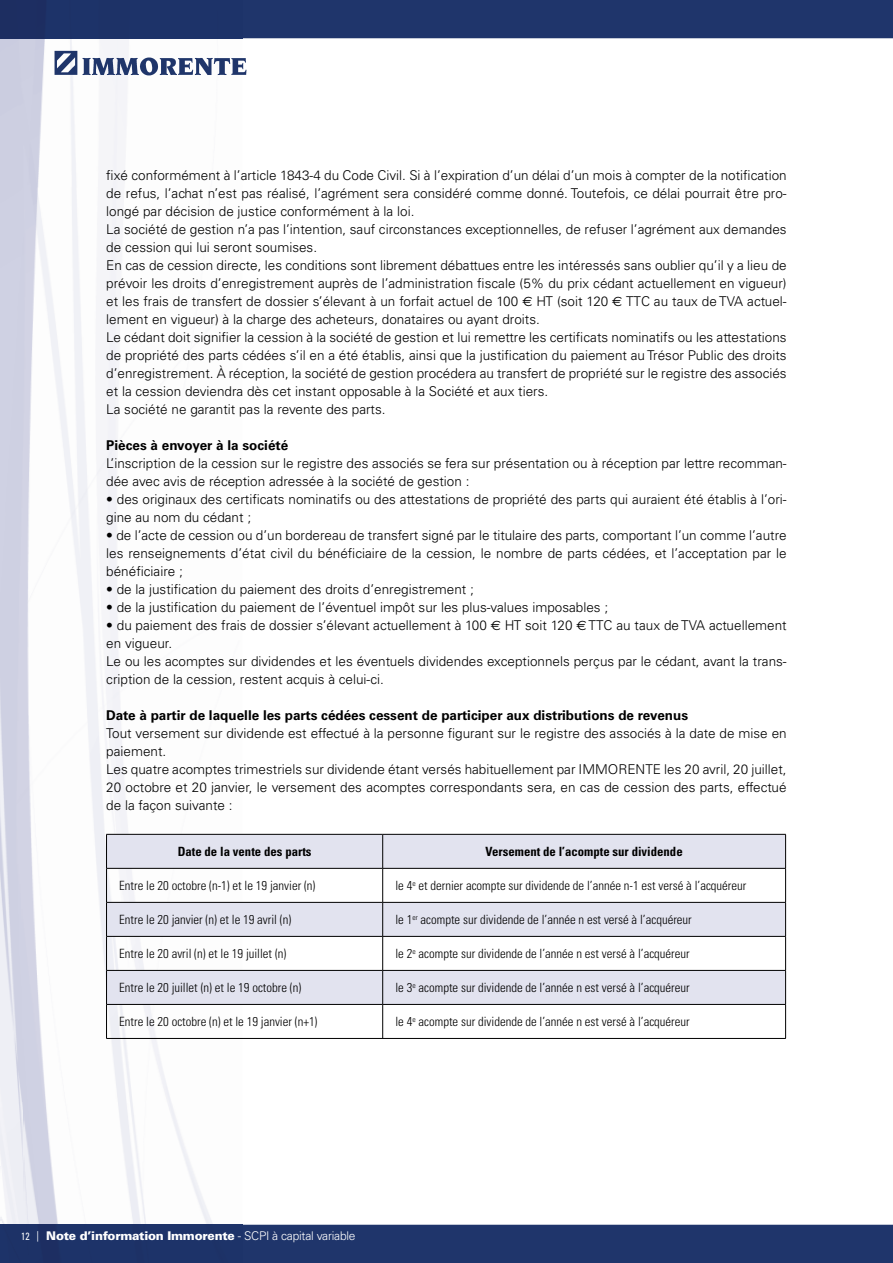
<style>
.page{position:relative;width:893px;height:1263px;background:#fff}
.page>*{position:absolute;margin:0;border:0;box-sizing:border-box;transform-origin:0 0}
.t1{font:300 13.5px/18px "Univers";color:#000}
.t2{font:700 13.5px "Univers";color:#000}
.t3{font:300 condensed 12.75px "Univers";color:#000}
.t4{font:700 condensed 12.75px "Univers";color:#000}
.t5{font:900 12px "Univers";letter-spacing:-.02em;color:#fff}
.s1{font-family:"Euro Sans";font-weight:400}
.s2{font-weight:400;font-stretch:condensed;font-size:10.5px}
.s3{font-weight:300}
</style>
<div class="page">
<img style="left:0;top:38px;width:16px;height:1187px">
<img style="left:16px;top:188px;width:226px;height:1037px">
<img style="left:15px;top:38px;width:227px;height:150px">
<img style="left:53px;top:51px;width:194px;height:26px">
<div style="left:242px;top:0;width:651px;height:38px;background:#1f356b"></div>
<div style="left:0;top:0;width:242px;height:38px;background:#1d3369"></div>
<div style="left:242px;top:1225px;width:651px;height:38px;background:#1f356b"></div>
<div style="left:0;top:1225px;width:242px;height:38px;background:#1d3369"></div>
<svg style="left:107px;top:835px;width:678px;height:169px;fill:#e2e3ef"></svg>
<hr style="left:106px;top:834px;width:277px;height:1px;background:#000">
<hr style="left:106px;top:834px;width:1px;height:34px;background:#000">
<hr style="left:383px;top:834px;width:403px;height:1px;background:#000">
<hr style="left:382px;top:834px;width:1px;height:34px;background:#000">
<hr style="left:785px;top:834px;width:1px;height:34px;background:#000">
<hr style="left:106px;top:868px;width:277px;height:1px;background:#000">
<hr style="left:106px;top:868px;width:1px;height:34px;background:#000">
<hr style="left:383px;top:868px;width:403px;height:1px;background:#000">
<hr style="left:382px;top:868px;width:1px;height:34px;background:#000">
<hr style="left:785px;top:868px;width:1px;height:34px;background:#000">
<hr style="left:106px;top:902px;width:277px;height:1px;background:#000">
<hr style="left:106px;top:902px;width:1px;height:34px;background:#000">
<hr style="left:383px;top:902px;width:403px;height:1px;background:#000">
<hr style="left:382px;top:902px;width:1px;height:34px;background:#000">
<hr style="left:785px;top:902px;width:1px;height:34px;background:#000">
<hr style="left:106px;top:936px;width:277px;height:1px;background:#000">
<hr style="left:106px;top:936px;width:1px;height:34px;background:#000">
<hr style="left:383px;top:936px;width:403px;height:1px;background:#000">
<hr style="left:382px;top:936px;width:1px;height:34px;background:#000">
<hr style="left:785px;top:936px;width:1px;height:34px;background:#000">
<hr style="left:106px;top:970px;width:277px;height:1px;background:#000">
<hr style="left:106px;top:971px;width:1px;height:33px;background:#000">
<hr style="left:383px;top:970px;width:403px;height:1px;background:#000">
<hr style="left:382px;top:971px;width:1px;height:33px;background:#000">
<hr style="left:785px;top:971px;width:1px;height:33px;background:#000">
<hr style="left:106px;top:1004px;width:277px;height:1px;background:#000">
<hr style="left:106px;top:1005px;width:1px;height:33px;background:#000">
<hr style="left:383px;top:1004px;width:403px;height:1px;background:#000">
<hr style="left:382px;top:1005px;width:1px;height:33px;background:#000">
<hr style="left:785px;top:1005px;width:1px;height:33px;background:#000">
<hr style="left:106px;top:1038px;width:680px;height:1px;background:#000">
<p class="t1" style="left:106px;top:167px;width:682px">fixé conformément à l’article 1843-4 du Code Civil. Si à l’expiration d’un délai d’un mois à compter de la notification de refus, l’achat n’est pas réalisé, l’agrément sera considéré comme donné. Toutefois, ce délai pourrait être pro&shy;longé par décision de justice conformément à la loi.<br>La société de gestion n’a pas l’intention, sauf circonstances exceptionnelles, de refuser l’agrément aux demandes de cession qui lui seront soumises.<br>En cas de cession directe, les conditions sont librement débattues entre les intéressés sans oublier qu’il y a lieu de prévoir les droits d’enregistrement auprès de l’administration fiscale (5% du prix cédant actuellement en vigueur) et les frais de transfert de dossier s’élevant à un forfait actuel de 100 <span class="s1">€</span> HT (soit 120 <span class="s1">€</span> TTC au taux de TVA actuel&shy;lement en vigueur) à la charge des acheteurs, donataires ou ayant droits.<br>Le cédant doit signifier la cession à la société de gestion et lui remettre les certificats nominatifs ou les attestations de propriété des parts cédées s’il en a été établis, ainsi que la justification du paiement au Trésor Public des droits d’enregistrement. À réception, la société de gestion procédera au transfert de propriété sur le registre des associés et la cession deviendra dès cet instant opposable à la Société et aux tiers.<br>La société ne garantit pas la revente des parts.</p>
<p class="t2" style="left:106px;top:440px;width:184px">Pièces à envoyer à la société</p>
<p class="t1" style="left:106px;top:455px;width:682px">L’inscription de la cession sur le registre des associés se fera sur présentation ou à réception par lettre recomman&shy;dée avec avis de réception adressée à la société de gestion :</p>
<p class="t1" style="left:106px;top:491px;width:682px">• des originaux des certificats nominatifs ou des attestations de propriété des parts qui auraient été établis à l’ori&shy;gine au nom du cédant ;</p>
<p class="t1" style="left:106px;top:527px;width:682px;text-align:justify">• de l’acte de cession ou d’un bordereau de transfert signé par le titulaire des parts, comportant l’un comme l’autre les renseignements d’état civil du bénéficiaire de la cession, le nombre de parts cédées, et l’acceptation par le bénéficiaire ;</p>
<p class="t1" style="left:106px;top:581px;width:369px">• de la justification du paiement des droits d’enregistrement ;</p>
<p class="t1" style="left:106px;top:599px;width:503px">• de la justification du paiement de l’éventuel impôt sur les plus-values imposables ;</p>
<p class="t1" style="left:106px;top:617px;width:682px">• du paiement des frais de dossier s’élevant actuellement à 100 <span class="s1">€</span> HT soit 120 <span class="s1">€</span> TTC au taux de TVA actuellement en vigueur.<br>Le ou les acomptes sur dividendes et les éventuels dividendes exceptionnels perçus par le cédant, avant la trans&shy;cription de la cession, restent acquis à celui-ci.</p>
<p class="t2" style="left:106px;top:710px;width:583px">Date à partir de laquelle les parts cédées cessent de participer aux distributions de revenus</p>
<p class="t1" style="left:106px;top:725px;width:682px">Tout versement sur dividende est effectué à la personne figurant sur le registre des associés à la date de mise en paiement.<br>Les quatre acomptes trimestriels sur dividende étant versés habituellement par IMMORENTE les 20 avril, 20 juillet, 20 octobre et 20 janvier, le versement des acomptes correspondants sera, en cas de cession des parts, effectué de la façon suivante :</p>
<p class="t4" style="left:178px;top:847px;width:135px">Date de la vente des parts</p>
<p class="t4" style="left:486px;top:847px;width:199px">Versement de l’acompte sur dividende</p>
<p class="t3" style="left:119px;top:881px;width:198px">Entre le 20 octobre (n-1) et le 19 janvier (n)</p>
<p class="t3" style="left:395px;top:881px;width:352px">le 4<sup>e</sup> et dernier acompte sur dividende de l’année n-1 est versé à l’acquéreur</p>
<p class="t3" style="left:119px;top:915px;width:173px">Entre le 20 janvier (n) et le 19 avril (n)</p>
<p class="t3" style="left:395px;top:915px;width:298px">le 1<sup>er</sup> acompte sur dividende de l’année n est versé à l’acquéreur</p>
<p class="t3" style="left:119px;top:949px;width:169px">Entre le 20 avril (n) et le 19 juillet (n)</p>
<p class="t3" style="left:395px;top:949px;width:296px">le 2<sup>e</sup> acompte sur dividende de l’année n est versé à l’acquéreur</p>
<p class="t3" style="left:119px;top:983px;width:183px">Entre le 20 juillet (n) et le 19 octobre (n)</p>
<p class="t3" style="left:395px;top:983px;width:296px">le 3<sup>e</sup> acompte sur dividende de l’année n est versé à l’acquéreur</p>
<p class="t3" style="left:119px;top:1017px;width:200px">Entre le 20 octobre (n) et le 19 janvier (n+1)</p>
<p class="t3" style="left:395px;top:1017px;width:296px">le 4<sup>e</sup> acompte sur dividende de l’année n est versé à l’acquéreur</p>
<p class="t5" style="left:21px;top:1232px;width:336px"><span class="s2">12 |</span> Note d’information Immorente <span class="s3">- SCPI à capital variable</span></p>
</div>
